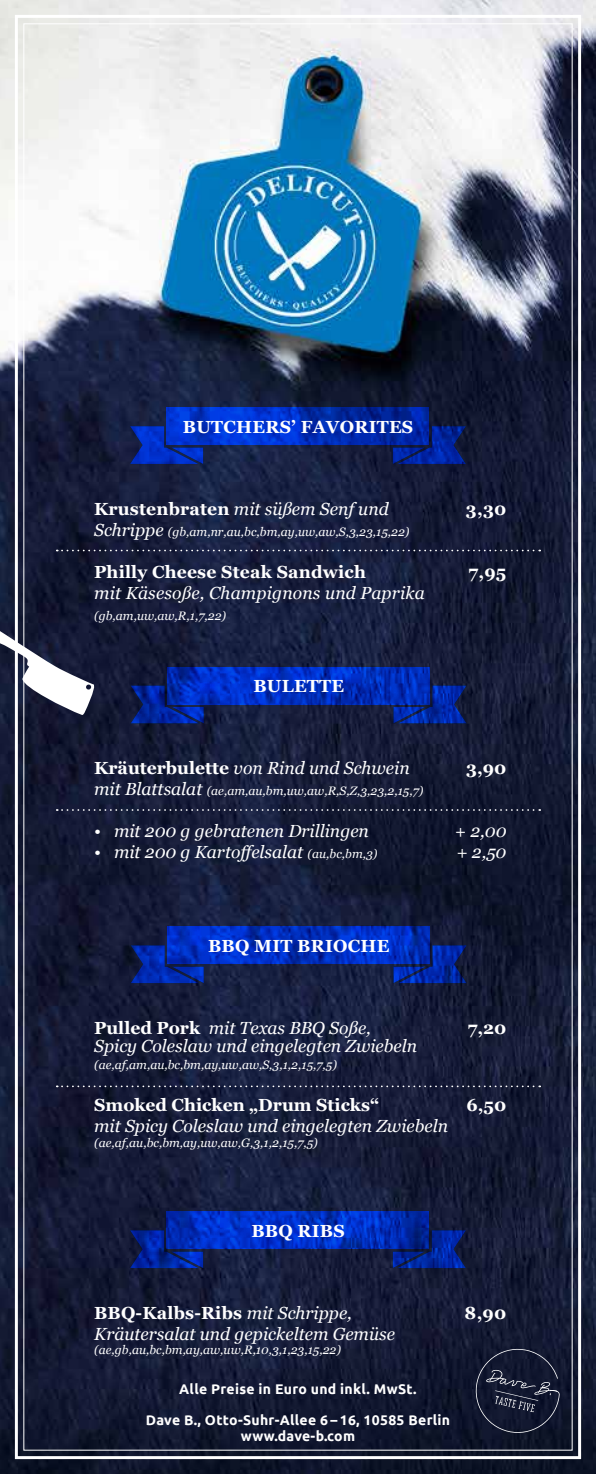
<style>
.page{position:relative;width:596px;height:1474px;background:#fff}
.page>*{position:absolute;margin:0;border:0;box-sizing:border-box;transform-origin:0 0}
.t1{font:italic 17.5px "Georgia";color:#fff}
.t2{font:700 17.5px "Georgia";letter-spacing:.01em;color:#fff}
.t3{font:700 14px/30.6px "Ubuntu";letter-spacing:.02em;color:#fff;text-align:center}
.t4{font:italic 12.25px "Georgia";color:#fff}
.s1{font-weight:700;font-style:normal}
.s2{font-size:17.5px}
.s3{font-size:12.25px}
.s4{font-weight:400;font-style:italic}
</style>
<div class="page">
<img style="left:0;top:0;width:595px;height:1473px">
<svg style="left:130px;top:426px;width:73px;height:38px;background:#042dae"></svg>
<svg style="left:392px;top:426px;width:73px;height:38px;background:#03218b"></svg>
<svg style="left:166px;top:407px;width:263px;height:38px;background:#002ebf"></svg>
<svg style="left:130px;top:1230px;width:73px;height:37px;background:#04238d"></svg>
<svg style="left:392px;top:1230px;width:73px;height:37px;background:#032389"></svg>
<svg style="left:166px;top:1211px;width:263px;height:38px;background:#002ec0"></svg>
<svg style="left:131px;top:685px;width:73px;height:38px;background:#03238f"></svg>
<svg style="left:393px;top:685px;width:73px;height:38px;background:#042796"></svg>
<svg style="left:167px;top:666px;width:262px;height:38px;background:#002ebd"></svg>
<svg style="left:131px;top:945px;width:73px;height:38px;background:#042799"></svg>
<svg style="left:393px;top:945px;width:73px;height:38px;background:#042693"></svg>
<svg style="left:167px;top:926px;width:262px;height:38px;background:#002fc4"></svg>
<svg style="left:57px;top:549px;width:483px;height:2px"></svg>
<svg style="left:57px;top:1085px;width:483px;height:2px"></svg>
<svg style="left:57px;top:809px;width:483px;height:2px"></svg>
<svg style="left:0;top:626px;width:97px;height:89px"></svg>
<svg style="left:471px;top:1344px;width:88px;height:92px;background:#1e233a"></svg>
<p class="t2" style="left:183px;top:415px;width:232px">BUTCHERS’ FAVORITES</p>
<p class="t1" style="left:94px;top:497px;width:296px"><span class="s1">Krustenbraten</span> mit süßem Senf und</p>
<p class="t2" style="left:465px;top:497px;width:42px">3,30</p>
<p class="t4" style="left:94px;top:523px;width:316px"><span class="s2">Schrippe</span> (gb,am,nr,au,bc,bm,ay,uw,aw,S,3,23,15,22)</p>
<p class="t2" style="left:94px;top:561px;width:273px">Philly Cheese Steak Sandwich</p>
<p class="t2" style="left:468px;top:561px;width:39px">7,95</p>
<p class="t1" style="left:94px;top:582px;width:332px">mit Käsesoße, Champignons und Paprika</p>
<p class="t4" style="left:94px;top:608px;width:133px">(gb,am,uw,aw,R,1,7,22)</p>
<p class="t2" style="left:253px;top:674px;width:92px">BULETTE</p>
<p class="t1" style="left:94px;top:757px;width:317px"><span class="s1">Kräuterbulette</span> von Rind und Schwein</p>
<p class="t2" style="left:466px;top:756px;width:42px">3,90</p>
<p class="t4" style="left:94px;top:783px;width:330px"><span class="s2">mit Blattsalat</span> (ae,am,au,bm,uw,aw,R,S,Z,3,23,2,15,7)</p>
<p class="t1" style="left:94px;top:820px;width:276px">• mit 200 g gebratenen Drillingen</p>
<p class="t1" style="left:454px;top:820px;width:53px">+ 2,00</p>
<p class="t1" style="left:94px;top:841px;width:284px">• mit 200 g Kartoffelsalat <span class="s3">(au,bc,bm,3)</span></p>
<p class="t1" style="left:456px;top:841px;width:51px">+ 2,50</p>
<p class="t2" style="left:208px;top:934px;width:183px">BBQ MIT BRIOCHE</p>
<p class="t1" style="left:94px;top:1017px;width:278px"><span class="s1">Pulled Pork</span> mit Texas BBQ Soße,</p>
<p class="t2" style="left:467px;top:1017px;width:40px">7,20</p>
<p class="t1" style="left:94px;top:1034px;width:324px">Spicy Coleslaw und eingelegten Zwiebeln</p>
<p class="t4" style="left:94px;top:1057px;width:244px">(ae,af,am,au,bc,bm,ay,uw,aw,S,3,1,2,15,7,5)</p>
<p class="t2" style="left:94px;top:1094px;width:286px">Smoked Chicken „Drum Sticks“</p>
<p class="t2" style="left:466px;top:1094px;width:41px">6,50</p>
<p class="t1" style="left:94px;top:1115px;width:355px">mit Spicy Coleslaw und eingelegten Zwiebeln</p>
<p class="t4" style="left:94px;top:1135px;width:225px">(ae,af,au,bc,bm,ay,uw,aw,G,3,1,2,15,7,5)</p>
<p class="t2" style="left:251px;top:1219px;width:95px">BBQ RIBS</p>
<p class="t2" style="left:94px;top:1301px;width:259px">BBQ-Kalbs-Ribs <span class="s4">mit Schrippe,</span></p>
<p class="t2" style="left:464px;top:1301px;width:43px">8,90</p>
<p class="t1" style="left:94px;top:1322px;width:302px">Kräutersalat und gepickeltem Gemüse</p>
<p class="t4" style="left:94px;top:1342px;width:248px">(ae,gb,au,bc,bm,ay,aw,uw,R,10,3,1,23,15,22)</p>
<p class="t3" style="left:146px;top:1373px;width:305px">Alle Preise in Euro und inkl. MwSt.<br>Dave B., Otto-Suhr-Allee 6 – 16, 10585 Berlin</p>
<p class="t3" style="left:241px;top:1420px;width:116px">www.dave-b.com</p>
</div>
